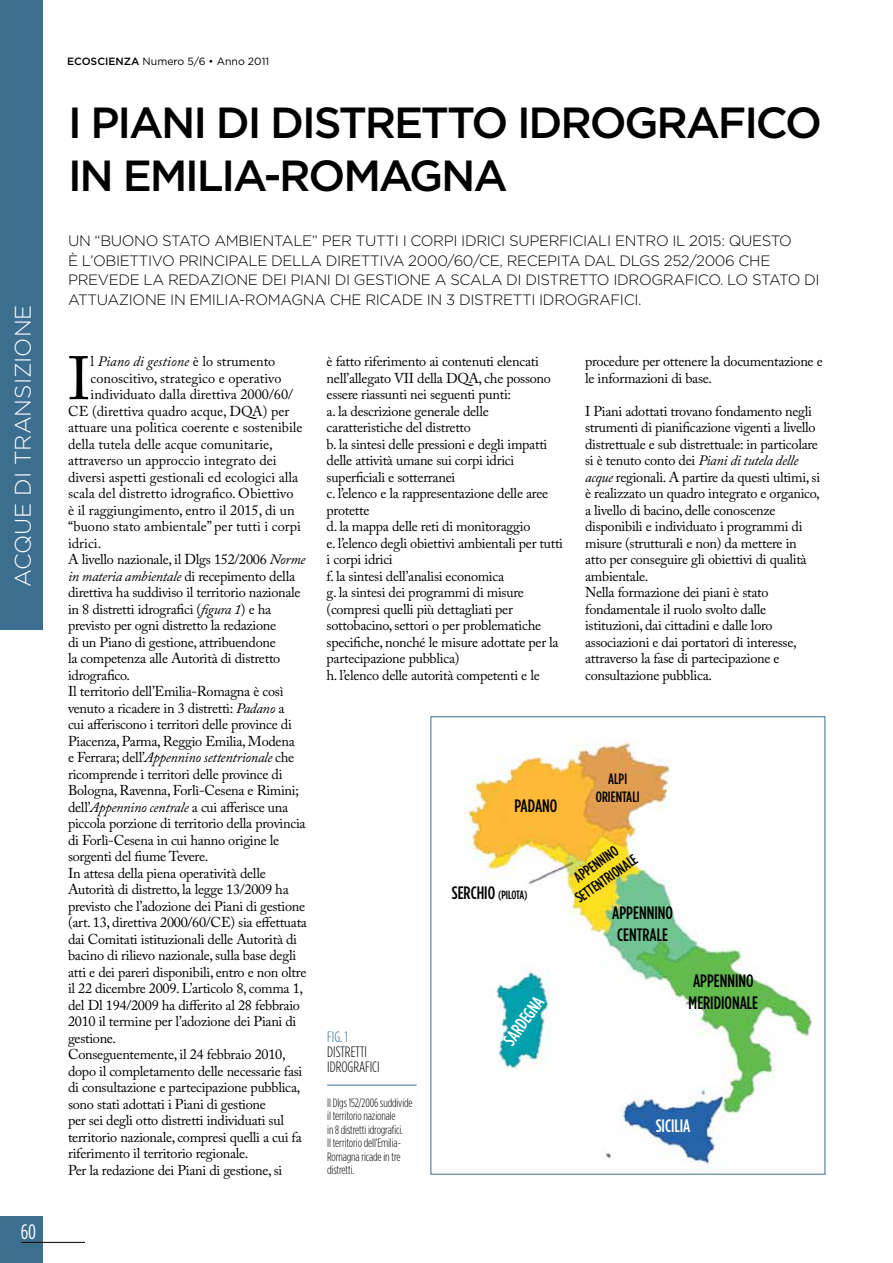
<style>
.page{position:relative;width:893px;height:1263px;background:#fff}
.page>*{position:absolute;margin:0;border:0;box-sizing:border-box;transform-origin:0 0}
.t1{font:60.6px "Adobe Caslon Pro";color:#000}
.t2{font:500 43.5px/52.5px "Gotham";letter-spacing:-.05em;color:#000}
.t3{font:300 22.5px "Gotham";color:#fff}
.t4{font:21px "Gotham Condensed";color:#fff}
.t5{font:500 condensed 18px/21.6px "Gotham HTF";color:#000}
.t6{font:500 condensed 18px "Gotham HTF";color:#fff}
.t7{font:300 15px/19.5px "Gotham";letter-spacing:-.025em;color:#000}
.t8{font:500 condensed 15px/18px "Gotham HTF";color:#000;text-align:center}
.t9{font:300 15px/15px "Gotham Condensed";color:#000}
.t10{font:14.25px/16.5px "Adobe Caslon Pro";letter-spacing:-.02em;color:#000}
.t11{font:14.25px "Adobe Caslon Pro";color:#000}
.t12{font:italic 14.25px "Adobe Caslon Pro";letter-spacing:-.02em;color:#000}
.t13{font:italic 14.25px "Adobe Caslon Pro";color:#000}
.t14{font:300 12px/13.5px "Gotham Condensed";letter-spacing:-.01em;color:#000}
.t15{font:500 condensed 12px "Gotham HTF";letter-spacing:-.02em;color:#000}
.t16{font:10.5px "Gotham";color:#000}
.s1{font-weight:500}
.s2{font-style:normal}
.s3{font-style:italic}
.s4{color:#3b6e8f}
.s5{font-size:18px}
</style>
<div class="page">
<div style="left:0;top:1216px;width:43px;height:47px;background:#3b6e8f"></div>
<hr style="left:21px;top:1242px;width:64px;height:1px;background:#000">
<div style="left:0;top:0;width:43px;height:629px;background:#3b6e8f"></div>
<hr style="left:327px;top:1085px;width:90px;height:1px;background:#3b6e8f">
<img style="left:464px;top:740px;width:348px;height:431px">
<p class="t3" style="left:10px;top:587px;width:280px;rotate:-90deg">ACQUE DI TRANSIZIONE</p>
<p class="t4" style="left:21px;top:1221px;width:17px">60</p>
<p class="t16" style="left:67px;top:55px;width:204px"><span class="s1">ECOSCIENZA</span> Numero 5/6 • Anno 2011</p>
<p class="t2" style="left:68px;top:96px;width:755px">I PIANI DI DISTRETTO IDROGRAFICO<br>IN EMILIA-ROMAGNA</p>
<p class="t7" style="left:68px;top:231px;width:753px">UN “BUONO STATO AMBIENTALE” PER TUTTI I CORPI IDRICI SUPERFICIALI ENTRO IL 2015: QUESTO<br>È L’OBIETTIVO PRIN CIPALE DELLA DIRETTIVA 2000/60/CE, RECEPITA DAL DLGS 252/2006 CHE PREVEDE LA REDAZION E DEI PIAN I DI GESTION E A SCALA DI DISTRETTO IDROGRAFICO. LO STATO DI ATTUAZION E IN EMILIA-ROMAGNA CHE RICADE IN 3 DISTRETTI IDROGRAFICI.</p>
<p class="t1" style="left:68px;top:343px;width:24px">I</p>
<p class="t13" style="left:91px;top:353px;width:186px"><span class="s2">l</span> Piano di gestione <span class="s2">è lo strumento</span></p>
<p class="t11" style="left:91px;top:369px;width:192px">conoscitivo, strategico e operativo</p>
<p class="t11" style="left:91px;top:386px;width:204px">individuato dalla direttiva 2000/60/</p>
<p class="t11" style="left:68px;top:402px;width:223px">CE (direttiva quadro acque, DQA) per</p>
<p class="t11" style="left:68px;top:419px;width:236px">attuare una politica coerente e sostenibile</p>
<p class="t11" style="left:68px;top:435px;width:206px">della tutela delle acque comunitarie,</p>
<p class="t11" style="left:68px;top:452px;width:210px">attraverso un approccio integrato dei</p>
<p class="t11" style="left:68px;top:468px;width:232px">diversi aspetti gestionali ed ecologici alla</p>
<p class="t11" style="left:68px;top:485px;width:227px">scala del distretto idrografico. Obiettivo</p>
<p class="t11" style="left:68px;top:501px;width:228px">è il raggiungimento, entro il 2015, di un</p>
<p class="t11" style="left:68px;top:518px;width:234px">“buono stato ambientale” per tutti i corpi</p>
<p class="t10" style="left:68px;top:534px;width:35px">idrici.</p>
<p class="t10" style="left:68px;top:551px;width:239px">A livello nazionale, il Dlgs 152/2006 <span class="s3">Norme</span></p>
<p class="t12" style="left:68px;top:567px;width:229px">in materia ambientale <span class="s2">di recepimento della</span></p>
<p class="t10" style="left:68px;top:584px;width:234px">direttiva ha suddiviso il territorio nazionale</p>
<p class="t10" style="left:68px;top:600px;width:205px">in 8 distretti idrografici (<span class="s3">figura 1</span>) e ha</p>
<p class="t10" style="left:68px;top:617px;width:210px">previsto per ogni distretto la redazione</p>
<p class="t10" style="left:68px;top:633px;width:209px">di un Piano di gestione, attribuendone</p>
<p class="t10" style="left:68px;top:650px;width:214px">la competenza alle Autorità di distretto</p>
<p class="t10" style="left:68px;top:666px;width:64px">idrografico.</p>
<p class="t10" style="left:68px;top:683px;width:217px">Il territorio dell’Emilia-Romagna è così</p>
<p class="t10" style="left:68px;top:699px;width:218px">venuto a ricadere in 3 distretti: <span class="s3">Padano</span> a</p>
<p class="t10" style="left:68px;top:716px;width:225px">cui afferiscono i territori delle province di</p>
<p class="t10" style="left:68px;top:732px;width:228px">Piacenza, Parma, Reggio Emilia, Modena</p>
<p class="t12" style="left:68px;top:749px;width:228px"><span class="s2">e Ferrara; dell’</span>Appennino settentrionale <span class="s2">che</span></p>
<p class="t10" style="left:68px;top:765px;width:216px">ricomprende i territori delle province di</p>
<p class="t10" style="left:68px;top:782px;width:233px">Bologna, Ravenna, Forlì-Cesena e Rimini;</p>
<p class="t10" style="left:68px;top:798px;width:222px">dell’<span class="s3">Appennino centrale</span> a cui afferisce una</p>
<p class="t10" style="left:68px;top:815px;width:239px">piccola porzione di territorio della provincia</p>
<p class="t10" style="left:68px;top:831px;width:213px">di Forlì-Cesena in cui hanno origine le</p>
<p class="t10" style="left:68px;top:848px;width:142px">sorgenti del fiume Tevere.</p>
<p class="t10" style="left:68px;top:864px;width:199px">In attesa della piena operatività delle</p>
<p class="t10" style="left:68px;top:881px;width:222px">Autorità di distretto, la legge 13/2009 ha</p>
<p class="t10" style="left:68px;top:897px;width:239px">previsto che l’adozione dei Piani di gestione</p>
<p class="t10" style="left:68px;top:914px;width:240px">(art. 13, direttiva 2000/60/CE) sia effettuata</p>
<p class="t10" style="left:68px;top:930px;width:231px">dai Comitati istituzionali delle Autorità di</p>
<p class="t10" style="left:68px;top:947px;width:230px">bacino di rilievo nazionale, sulla base degli</p>
<p class="t10" style="left:68px;top:963px;width:240px">atti e dei pareri disponibili, entro e non oltre</p>
<p class="t10" style="left:68px;top:980px;width:237px">il 22 dicembre 2009. L’articolo 8, comma 1,</p>
<p class="t10" style="left:68px;top:996px;width:233px">del Dl 194/2009 ha differito al 28 febbraio</p>
<p class="t10" style="left:68px;top:1013px;width:230px">2010 il termine per l’adozione dei Piani di</p>
<p class="t10" style="left:68px;top:1029px;width:50px">gestione.</p>
<p class="t10" style="left:68px;top:1046px;width:219px">Conseguentemente, il 24 febbraio 2010,</p>
<p class="t10" style="left:68px;top:1062px;width:236px">dopo il completamento delle necessarie fasi</p>
<p class="t10" style="left:68px;top:1079px;width:234px">di consultazione e partecipazione pubblica,</p>
<p class="t10" style="left:68px;top:1095px;width:199px">sono stati adottati i Piani di gestione</p>
<p class="t10" style="left:68px;top:1112px;width:217px">per sei degli otto distretti individuati sul</p>
<p class="t10" style="left:68px;top:1128px;width:235px">territorio nazionale, compresi quelli a cui fa</p>
<p class="t10" style="left:68px;top:1145px;width:182px">riferimento il territorio regionale.</p>
<p class="t10" style="left:68px;top:1161px;width:216px">Per la redazione dei Piani di gestione, si</p>
<p class="t10" style="left:327px;top:353px;width:238px">è fatto riferimento ai contenuti elencati nell’allegato VII della DQA, che possono essere riassunti nei seguenti punti:<br>a. la descrizione generale delle caratteristiche del distretto<br>b. la sintesi delle pressioni e degli impatti delle attività umane sui corpi idrici superficiali e sotterranei<br>c. l’elenco e la rappresentazione delle aree protette<br>d. la mappa delle reti di monitoraggio<br>e. l’elenco degli obiettivi ambientali per tutti i corpi idrici<br>f. la sintesi dell’analisi economica<br>g. la sintesi dei programmi di misure (compresi quelli più dettagliati per sottobacino, settori o per problematiche specifiche, nonché le misure adottate per la partecipazione pubblica)<br>h. l’elenco delle autorità competenti e le</p>
<p class="t10" style="left:585px;top:353px;width:239px">procedure per ottenere la documentazione e le informazioni di base.</p>
<p class="t10" style="left:585px;top:402px;width:236px">I Piani adottati trovano fondamento negli strumenti di pianificazione vigenti a livello distrettuale e sub distrettuale: in particolare si è tenuto conto dei <span class="s3">Piani di tutela delle acque</span> regionali. A partire da questi ultimi, si è realizzato un quadro integrato e organico, a livello di bacino, delle conoscenze disponibili e individuato i programmi di misure (strutturali e non) da mettere in atto per conseguire gli obiettivi di qualità ambientale.<br>Nella formazione dei piani è stato fondamentale il ruolo svolto dalle istituzioni, dai cittadini e dalle loro associazioni e dai portatori di interesse, attraverso la fase di partecipazione e consultazione pubblica.</p>
<p class="t9" style="left:327px;top:1029px;width:52px"><span class="s4">fig . 1 </span>distretti idrografici</p>
<p class="t14" style="left:327px;top:1096px;width:87px">Il Dlgs 152/2006 suddivide il territorio nazionale<br>in 8 distretti idrografici.<br>Il territorio dell’Emilia-<br>Romagna ricade in tre distretti.</p>
<p class="t5" style="left:514px;top:795px;width:44px">PADANO</p>
<p class="t15" style="left:452px;top:888px;width:77px"><span class="s5">SERCHIO</span> (PILOTA)</p>
<p class="t8" style="left:596px;top:770px;width:44px">ALPI<br>ORIENTALI</p>
<p class="t8" style="left:561px;top:877px;width:74px;rotate:-35deg">APPENNINO<br>SETTENTRIONALE</p>
<p class="t5" style="left:612px;top:902px;width:62px">APPENNINO<br>CENTRALE</p>
<p class="t6" style="left:499px;top:1037px;width:57px;rotate:-54deg">SARDEGNA</p>
<p class="t5" style="left:689px;top:970px;width:71px">APPENNINO<br>MERIDIONALE</p>
<p class="t6" style="left:656px;top:1115px;width:36px">SICILIA</p>
</div>
